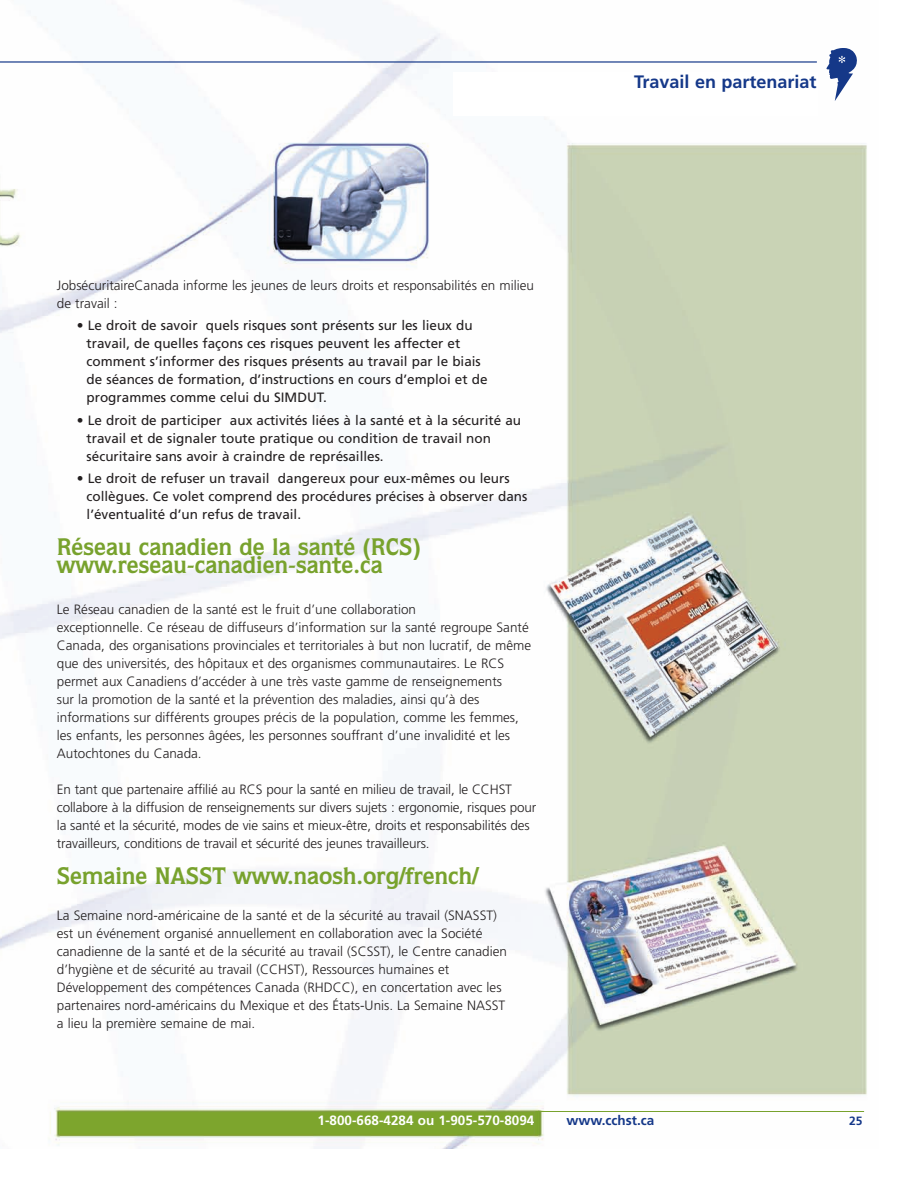
<style>
.page{position:relative;width:918px;height:1188px;background:#fff}
.page>*{position:absolute;margin:0;border:0;box-sizing:border-box;transform-origin:0 0}
.t1{font:700 24px/18px "Quorum";color:#78a22d}
.t2{font:700 18px "Frutiger";color:#153889}
.t3{font:300 13.5px/18px "Frutiger";color:#231f20}
.t4{font:13.5px/18px "Frutiger";color:#231f20}
.t5{font:700 13.5px "Frutiger";color:#fff}
.t6{font:700 13.5px "Frutiger";color:#153889}
.t7{font:700 12px "Frutiger";color:#153889}
</style>
<div class="page">
<img style="left:0;top:0;width:867px;height:1148px">
<hr style="left:536px;top:1111px;width:328px;height:1px;background:#78a22d">
<div style="left:454px;top:73px;width:364px;height:43px;background:#fff"></div>
<hr style="left:0;top:61px;width:817px;height:2px;background:#153889">
<svg style="left:827px;top:48px;width:30px;height:53px"></svg>
<p class="t3" style="left:57px;top:277px;width:479px">JobsécuritaireCanada informe les jeunes de leurs droits et responsabilités en milieu de travail :</p>
<p class="t4" style="left:87px;top:318px;width:402px;text-indent:-10px">• Le droit de savoir quels risques sont présents sur les lieux du travail, de quelles façons ces risques peuvent les affecter et comment s’informer des risques présents au travail par le biais de séances de formation, d’instructions en cours d’emploi et de programmes comme celui du SIMDUT.</p>
<p class="t4" style="left:87px;top:412px;width:436px;text-indent:-10px">• Le droit de participer aux activités liées à la santé et à la sécurité au travail et de signaler toute pratique ou condition de travail non sécuritaire sans avoir à craindre de représailles.</p>
<p class="t4" style="left:87px;top:471px;width:442px;text-indent:-10px">• Le droit de refuser un travail dangereux pour eux-mêmes ou leurs collègues. Ce volet comprend des procédures précises à observer dans l’éventualité d’un refus de travail.</p>
<h1 class="t1" style="left:57px;top:541px;width:365px">Réseau canadien de la santé (RCS) www.reseau-canadien-sante.ca</h1>
<p class="t3" style="left:57px;top:601px;width:476px">Le Réseau canadien de la santé est le fruit d’une collaboration<br>exceptionnelle. Ce réseau de diffuseurs d’information sur la santé regroupe Santé Canada, des organisations provinciales et territoriales à but non lucratif, de même que des universités, des hôpitaux et des organismes communautaires. Le RCS permet aux Canadiens d’accéder à une très vaste gamme de renseignements<br>sur la promotion de la santé et la prévention des maladies, ainsi qu’à des informations sur différents groupes précis de la population, comme les femmes, les enfants, les personnes âgées, les personnes souffrant d’une invalidité et les Autochtones du Canada.</p>
<p class="t3" style="left:57px;top:781px;width:481px">En tant que partenaire affilié au RCS pour la santé en milieu de travail, le CCHST collabore à la diffusion de renseignements sur divers sujets : ergonomie, risques pour la santé et la sécurité, modes de vie sains et mieux-être, droits et responsabilités des travailleurs, conditions de travail et sécurité des jeunes travailleurs.</p>
<h1 class="t1" style="left:57px;top:869px;width:423px">Semaine NASST www.naosh.org/french/</h1>
<p class="t3" style="left:57px;top:907px;width:452px">La Semaine nord-américaine de la santé et de la sécurité au travail (SNASST) est un événement organisé annuellement en collaboration avec la Société canadienne de la santé et de la sécurité au travail (SCSST), le Centre canadien d’hygiène et de sécurité au travail (CCHST), Ressources humaines et Développement des compétences Canada (RHDCC), en concertation avec les partenaires nord-américains du Mexique et des États-Unis. La Semaine NASST a lieu la première semaine de mai.</p>
<h2 class="t2" style="left:634px;top:74px;width:184px">Travail en partenariat</h2>
<p class="t5" style="left:318px;top:1115px;width:218px">1-800-668-4284 ou 1-905-570-8094</p>
<p class="t6" style="left:567px;top:1115px;width:89px">www.cchst.ca</p>
<p class="t7" style="left:849px;top:1116px;width:15px">25</p>
</div>
